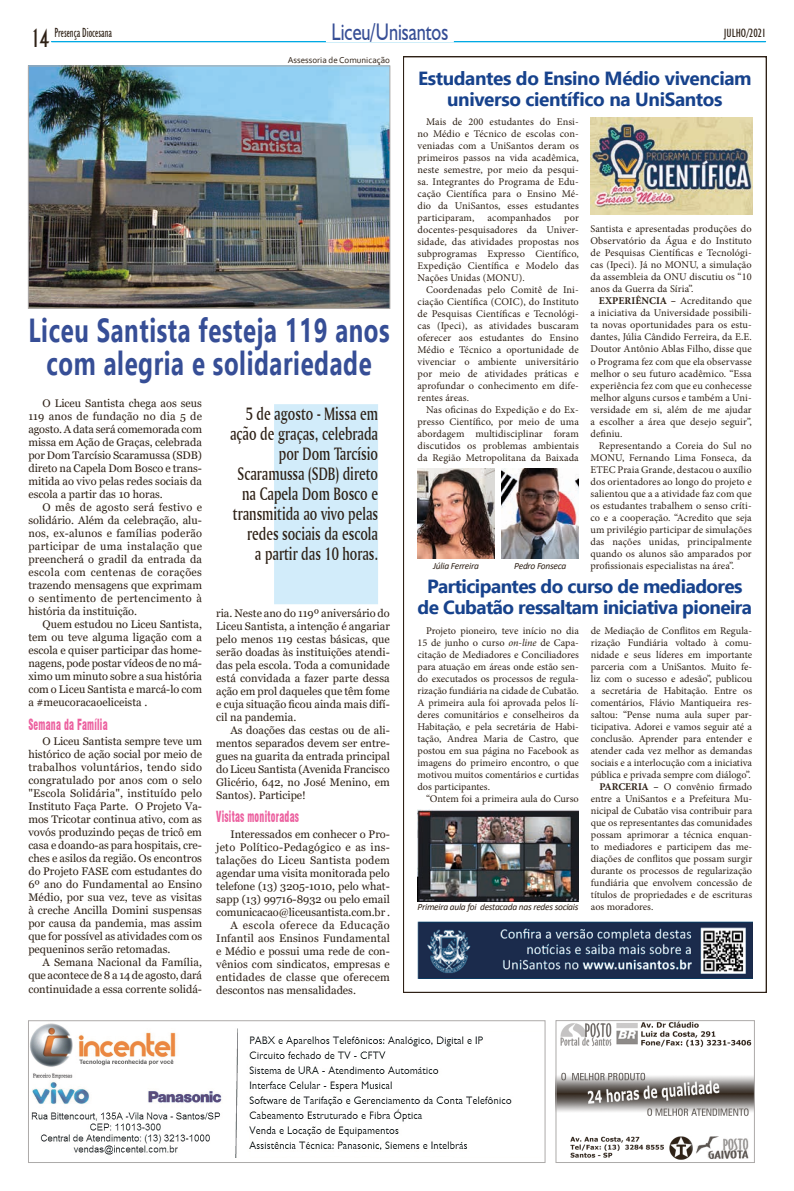
<style>
.page{position:relative;width:794px;height:1191px;background:#fff}
.page>*{position:absolute;margin:0;border:0;box-sizing:border-box;transform-origin:0 0}
.t1{font:700 33.3px/33px "Ebrima";letter-spacing:.025em;color:#364e96;text-align:center;scale:.72 1}
.t2{font:24px "Humanist 521 BT";color:#364e96;scale:.76 1}
.t3{font:24px "Anastasia";color:#2e2116}
.t4{font:700 19px/21px "Ebrima";letter-spacing:-.03em;color:#17428c;text-align:center}
.t5{font:18.9px/20px "Amerigo BT Medium A";color:#2e2116;text-align:right;scale:.74 1}
.t6{font:900 condensed 15px "Swiss 721 BT";letter-spacing:.025em;color:#ec609f;scale:.63 1}
.t7{font:condensed 13.3px "Humanist 521 BT";color:#2e2116;scale:.78 1}
.t8{font:condensed 12px "Humanist 521 BT";color:#2e2116}
.t9{font:11px/13px "Georgia";color:#2e2116;text-align:justify}
.t10{font:11px "Georgia";letter-spacing:.025em;color:#2e2116}
.t11{font:11px "Georgia";letter-spacing:.02em;color:#2e2116}
.t12{font:11px "Georgia";letter-spacing:.045em;color:#2e2116}
.t13{font:10.3px/12px "Minion Pro";color:#2e2116;text-align:justify}
.t14{font:italic 9.5px "Calibri";letter-spacing:-.03em;color:#2e2116}
.t15{font:9px "Corbel";color:#2e2116}
.s1{font-weight:700}
.s2{font-family:"Minion Pro";font-style:normal;font-size:10.3px}
.s3{font-style:italic}
</style>
<div class="page">
<svg style="left:51px;top:41px;width:714px;height:1px"></svg>
<div style="left:326px;top:22px;width:128px;height:20px;background:#fff"></div>
<img style="left:30px;top:1023px;width:482px;height:135px">
<div style="left:28px;top:1020px;width:517px;height:142px;border:1px solid #adaaa9"></div>
<img style="left:558px;top:1022px;width:194px;height:138px">
<div style="left:556px;top:1020px;width:198px;height:142px;border:1px solid #adaaa9"></div>
<svg style="left:403px;top:57px;width:363px;height:935px"></svg>
<img style="left:417px;top:921px;width:335px;height:57px">
<img style="left:417px;top:809px;width:161px;height:92px">
<img style="left:501px;top:468px;width:77px;height:90px">
<img style="left:417px;top:468px;width:77px;height:90px">
<img style="left:590px;top:117px;width:162px;height:97px">
<img style="left:30px;top:68px;width:358px;height:238px">
<div style="left:28px;top:66px;width:362px;height:242px;border:1px solid #adaaa9"></div>
<div style="left:274px;top:404px;width:104px;height:200px;background:#d2ecfa"></div>
<h2 class="t3" style="left:31px;top:25px;width:19px">14</h2>
<h2 class="t2" style="left:331px;top:17px;width:155px">Liceu/Unisantos</h2>
<p class="t8" style="left:724px;top:26px;width:43px">JULHO/2021</p>
<p class="t15" style="left:288px;top:55px;width:104px">Assessoria de Comunicação</p>
<p class="t7" style="left:54px;top:25px;width:75px">Presença Diocesana</p>
<h1 class="t1" style="left:28px;top:312px;width:503px">Liceu Santista festeja 119 anos com alegria e solidariedade</h1>
<p class="t9" style="left:28px;top:397px;width:175px;text-indent:14px">O Liceu Santista chega aos seus 119 anos de fundação no dia 5 de agosto. A data será comemorada com missa em Ação de Graças, celebrada por Dom Tarcísio Scaramussa (SDB) direto na Capela Dom Bosco e trans&shy;mitida ao vivo pelas redes sociais da escola a partir das 10 horas.</p>
<p class="t9" style="left:28px;top:501px;width:175px;text-indent:14px">O mês de agosto será festivo e solidário. Além da celebração, alu&shy;nos, ex-alunos e famílias poderão participar de uma instalação que preencherá o gradil da entrada da escola com centenas de corações trazendo mensagens que exprimam o sentimento de pertencimento à história da instituição.</p>
<p class="t9" style="left:28px;top:618px;width:175px;text-indent:14px">Quem estudou no Liceu Santista, tem ou teve alguma ligação com a escola e quiser participar das home&shy;nagens, pode postar vídeos de no má&shy;ximo um minuto sobre a sua história com o Liceu Santista e marcá-lo com a #meucoracaoeliceista .</p>
<h3 class="t6" style="left:28px;top:715px;width:127px">Semana da Família</h3>
<p class="t9" style="left:28px;top:735px;width:175px;text-indent:14px">O Liceu Santista sempre teve um histórico de ação social por meio de trabalhos voluntários, tendo sido congratulado por anos com o selo "Escola Solidária", instituído pelo Instituto Faça Parte. O Projeto Va&shy;mos Tricotar continua ativo, com as vovós produzindo peças de tricô em casa e doando-as para hospitais, cre&shy;ches e asilos da região. Os encontros do Projeto FASE com estudantes do 6º ano do Fundamental ao Ensino Médio, por sua vez, teve as visitas à creche Ancilla Domini suspensas por causa da pandemia, mas assim que for possível as atividades com os pequeninos serão retomadas.</p>
<p class="t9" style="left:28px;top:956px;width:175px;text-indent:14px">A Semana Nacional da Família, que acontece de 8 a 14 de agosto, dará continuidade a essa corrente solidá-</p>
<h3 class="t5" style="left:230px;top:403px;width:202px">5 de agosto - Missa em ação de graças, celebrada por Dom Tarcísio<br>Scaramussa (SDB) direto na Capela Dom Bosco e transmitida ao vivo pelas redes sociais da escola<br>a partir das 10 horas.</h3>
<p class="t9" style="left:216px;top:606px;width:175px">ria. Neste ano do 119º aniversário do Liceu Santista, a intenção é angariar pelo menos 119 cestas básicas, que serão doadas às instituições atendi&shy;das pela escola. Toda a comunidade está convidada a fazer parte dessa ação em prol daqueles que têm fome e cuja situação ficou ainda mais difí&shy;cil na pandemia.</p>
<p class="t9" style="left:216px;top:723px;width:175px;text-indent:14px">As doações das cestas ou de ali&shy;mentos separados devem ser entre&shy;gues na guarita da entrada principal do Liceu Santista (Avenida Francisco Glicério, 642, no José Menino, em Santos). Participe!</p>
<h3 class="t6" style="left:216px;top:808px;width:133px">Visitas monitoradas</h3>
<p class="t9" style="left:230px;top:828px;width:161px">Interessados em conhecer o Pro-</p>
<p class="t10" style="left:216px;top:840px;width:175px">jeto Político-Pedagógico e as ins-</p>
<p class="t11" style="left:216px;top:853px;width:175px">talações do Liceu Santista podem</p>
<p class="t9" style="left:216px;top:867px;width:175px">agendar uma visita monitorada pelo</p>
<p class="t9" style="left:216px;top:880px;width:175px">telefone (13) 3205-1010, pelo what-</p>
<p class="t9" style="left:216px;top:893px;width:175px">sapp (13) 99716-8932 ou pelo email</p>
<p class="t9" style="left:216px;top:906px;width:175px">comunicacao@liceusantista.com.br .</p>
<p class="t12" style="left:230px;top:918px;width:161px">A escola oferece da Educação</p>
<p class="t9" style="left:216px;top:932px;width:175px">Infantil aos Ensinos Fundamental</p>
<p class="t9" style="left:216px;top:945px;width:175px">e Médio e possui uma rede de con-</p>
<p class="t9" style="left:216px;top:958px;width:175px">vênios com sindicatos, empresas e</p>
<p class="t10" style="left:216px;top:970px;width:175px">entidades de classe que oferecem</p>
<p class="t9" style="left:216px;top:984px;width:141px">descontos nas mensalidades.</p>
<h3 class="t4" style="left:418px;top:67px;width:335px">Estudantes do Ensino Médio vivenciam universo científico na UniSantos</h3>
<p class="t13" style="left:417px;top:115px;width:163px;text-indent:9px">Mais de 200 estudantes do Ensi&shy;no Médio e Técnico de escolas con&shy;veniadas com a UniSantos deram os primeiros passos na vida acadêmica, neste semestre, por meio da pesqui&shy;sa. Integrantes do Programa de Edu&shy;cação Científica para o Ensino Mé&shy;dio da UniSantos, esses estudantes participaram,</p>
<p class="t13" style="left:487px;top:211px;width:65px">acompanhados</p>
<p class="t13" style="left:417px;top:211px;width:163px;text-indent:147px">por docentes-pesquisadores da Univer&shy;sidade, das atividades propostas nos subprogramas Expresso Científico, Expedição Científica e Modelo das Nações Unidas (MONU).</p>
<p class="t13" style="left:417px;top:283px;width:163px;text-indent:9px">Coordenadas pelo Comitê de Ini&shy;ciação Científica (COIC), do Instituto de Pesquisas Científicas e Tecnológi&shy;cas (Ipeci), as atividades buscaram oferecer aos estudantes do Ensino Médio e Técnico a oportunidade de vivenciar o ambiente universitário por meio de atividades práticas e aprofundar o conhecimento em dife&shy;rentes áreas.</p>
<p class="t13" style="left:417px;top:403px;width:163px;text-indent:9px">Nas oficinas do Expedição e do Ex&shy;presso Científico, por meio de uma abordagem multidisciplinar foram discutidos os problemas ambientais da Região Metropolitana da Baixada</p>
<p class="t14" style="left:433px;top:559px;width:47px">Júlia Ferreira</p>
<p class="t14" style="left:514px;top:559px;width:53px">Pedro Fonseca</p>
<p class="t13" style="left:590px;top:223px;width:163px">Santista e apresentadas produções do Observatório da Água e do Instituto de Pesquisas Científicas e Tecnológi&shy;cas (Ipeci). Já no MONU, a simulação da assembleia da ONU discutiu os “10 anos da Guerra da Síria”.</p>
<p class="t13" style="left:590px;top:295px;width:163px;text-indent:9px"><span class="s1">EXPERIÊNCIA –</span> Acreditando que a iniciativa da Universidade possibili&shy;ta novas oportunidades para os estu&shy;dantes, Júlia Cândido Ferreira, da E.E.<br>Doutor Antônio Ablas Filho, disse que o Programa fez com que ela observasse melhor o seu futuro acadêmico. “Essa experiência fez com que eu conhecesse melhor alguns cursos e também a Uni&shy;versidade em si, além de me ajudar a escolher a área que desejo seguir”, definiu.</p>
<p class="t13" style="left:590px;top:439px;width:163px;text-indent:9px">Representando a Coreia do Sul no MONU, Fernando Lima Fonseca, da ETEC Praia Grande, destacou o auxílio dos orientadores ao longo do projeto e salientou que a a atividade faz com que os estudantes trabalhem o senso críti&shy;co e a cooperação. “Acredito que seja um privilégio participar de simulações das nações unidas, principalmente quando os alunos são amparados por profissionais especialistas na área”.</p>
<h3 class="t4" style="left:417px;top:575px;width:336px">Participantes do curso de mediadores de Cubatão ressaltam iniciativa pioneira</h3>
<p class="t13" style="left:591px;top:624px;width:163px;text-align:right">de Mediação de Conflitos em Regula&shy;rização Fundiária voltado à comu&shy;nidade e seus líderes em importante parceria com a UniSantos. Muito fe&shy;liz com o sucesso e adesão”, publicou a secretária de Habitação. Entre os comentários, Flávio Mantiqueira res&shy;saltou: “Pense numa aula super par&shy;ticipativa. Adorei e vamos seguir até a conclusão. Aprender para entender e atender cada vez melhor as demandas sociais e a interlocução com a iniciativa pública e privada sempre com diálogo”.<br><span class="s1">PARCERIA –</span> O convênio firmado entre a UniSantos e a Prefeitura Mu&shy;nicipal de Cubatão visa contribuir para que os representantes das comunidades possam aprimorar a técnica enquan&shy;to mediadores e participem das me&shy;diações de conflitos que possam surgir durante os processos de regularização fundiária que envolvem concessão de títulos de propriedades e de escrituras</p>
<p class="t14" style="left:417px;top:900px;width:237px">Primeira aula foi destacada nas redes sociais <span class="s2">aos moradores.</span></p>
<p class="t13" style="left:417px;top:624px;width:163px;text-indent:9px">Projeto pioneiro, teve início no dia 15 de junho o curso <span class="s3">on-line</span> de Capa&shy;citação de Mediadores e Conciliadores para atuação em áreas onde estão sen&shy;do executados os processos de regula&shy;rização fundiária na cidade de Cubatão.<br>A primeira aula foi aprovada pelos lí&shy;deres comunitários e conselheiros da Habitação, e pela secretária de Habi&shy;tação, Andrea Maria de Castro, que postou em sua página no Facebook as imagens do primeiro encontro, o que motivou muitos comentários e curtidas dos participantes.</p>
<p class="t13" style="left:426px;top:792px;width:154px">“Ontem foi a primeira aula do Curso</p>
</div>
